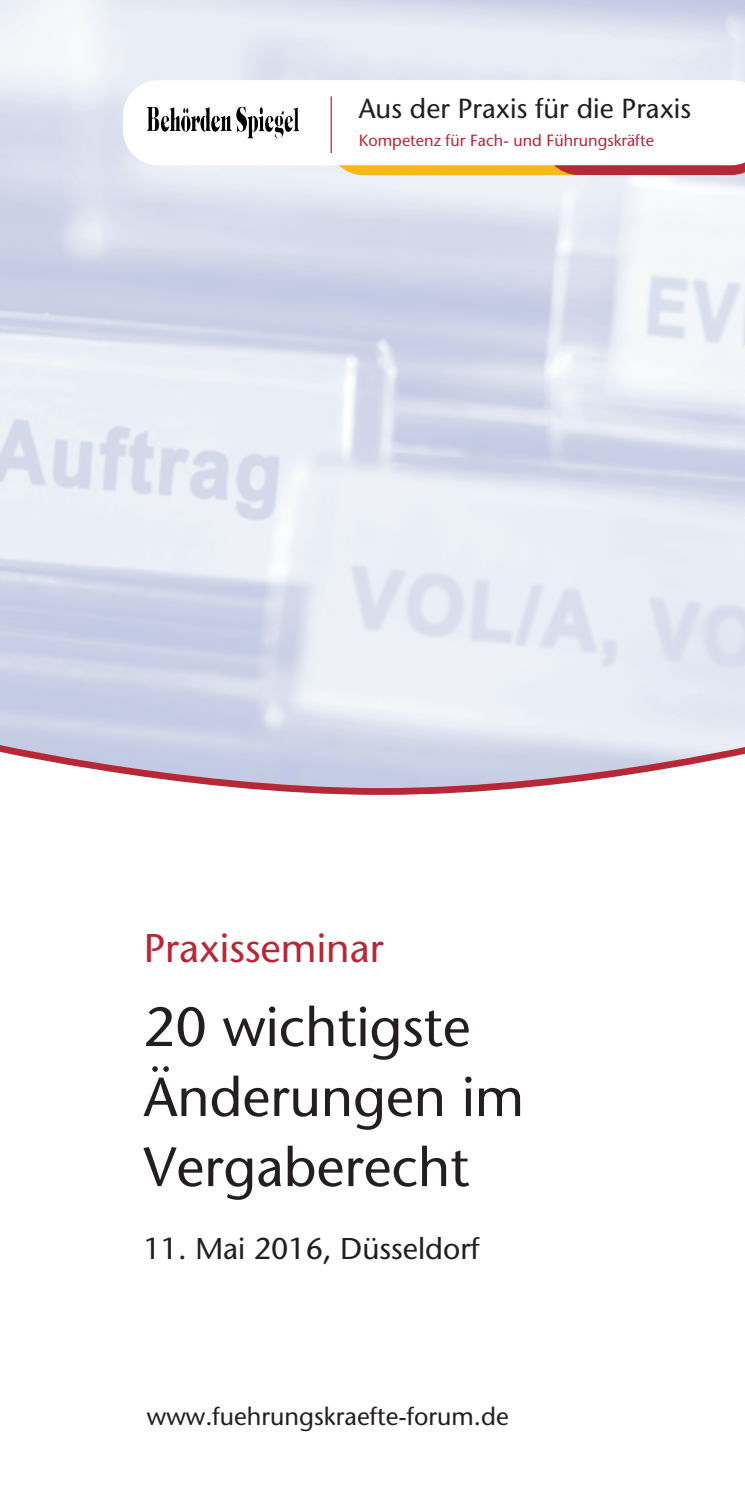
<style>
.page{position:relative;width:745px;height:1489px;background:#fff}
.page>*{position:absolute;margin:0;border:0;box-sizing:border-box;transform-origin:0 0}
.t1{font:55px/70px "Stone Sans";color:#231f20}
.t2{font:40px "Stone Sans";color:#b72837}
.t3{font:30px "Stone Sans";color:#231f20}
.t4{font:27.5px "Stone Sans";color:#231f20}
.t5{font:25px "Stone Sans";color:#231f20}
.t6{font:16.25px "Stone Sans";color:#b72837}
</style>
<div class="page">
<svg style="left:0;top:737px;width:744px;height:7px;background:#d5daeb"></svg>
<svg style="left:0;top:744px;width:744px;height:51px;fill:#cbd1e6"></svg>
<svg style="left:328px;top:165px;width:416px;height:10px;background:#dd7e32"></svg>
<svg style="left:123px;top:80px;width:621px;height:85px"></svg>
<img style="left:147px;top:106px;width:152px;height:32px">
<hr style="left:330px;top:96px;width:1px;height:57px;background:#b72837">
<p class="t4" style="left:358px;top:98px;width:334px">Aus der Praxis für die Praxis</p>
<p class="t6" style="left:358px;top:134px;width:296px">Kompetenz für Fach- und Führungskräfte</p>
<p class="t2" style="left:144px;top:932px;width:241px">Praxisseminar</p>
<p class="t1" style="left:144px;top:997px;width:381px">20 wichtigste<br>Änderungen im<br>Vergaberecht</p>
<p class="t3" style="left:144px;top:1237px;width:337px">11. Mai 2016, Düsseldorf</p>
<p class="t5" style="left:147px;top:1406px;width:363px">www.fuehrungskraefte-forum.de</p>
</div>
